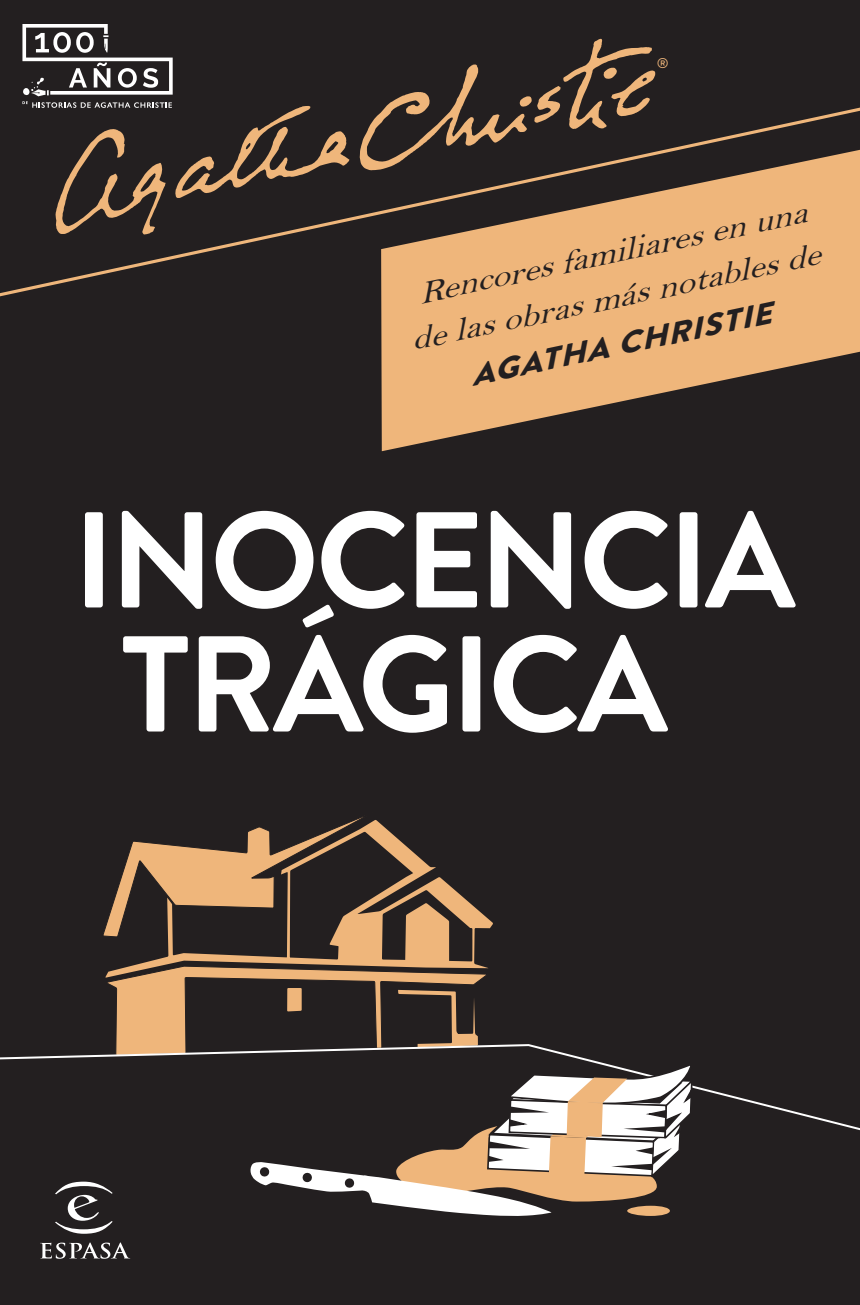
<style>
.page{position:relative;width:860px;height:1305px;background:#fff}
.page>*{position:absolute;margin:0;border:0;box-sizing:border-box;transform-origin:0 0}
.t1{font:700 136px/124px "Brandon Text";letter-spacing:-.03em;color:#fff;text-align:center}
.t2{font:italic 32px/44.2px "Bell";color:#231f20;text-align:center;scale:1.14 1}
.t3{font:italic 900 30px "Brandon Text";color:#231f20;scale:1.14 1}
.t4{font:14.2px "Brandon Text";color:#efb67b}
</style>
<div class="page">
<div style="left:0;top:0;width:860px;height:1304px;background:#231f20"></div>
<svg style="left:105px;top:820px;width:383px;height:223px"></svg>
<svg style="left:103px;top:817px;width:270px;height:148px"></svg>
<svg style="left:0;top:1043px;width:860px;height:88px"></svg>
<svg style="left:55px;top:1181px;width:58px;height:52px"></svg>
<svg style="left:40px;top:1242px;width:89px;height:16px"></svg>
<svg style="left:405px;top:38px;width:251px;height:57px"></svg>
<svg style="left:0;top:95px;width:860px;height:357px"></svg>
<svg style="left:22px;top:24px;width:327px;height:210px"></svg>
<svg style="left:381px;top:144px;width:479px;height:307px;fill:#efb67b"></svg>
<svg style="left:250px;top:1061px;width:445px;height:155px"></svg>
<p class="t4" style="left:657px;top:53px;width:13px">®</p>
<p class="t2" style="left:397px;top:276px;width:367px;rotate:-12deg">Rencores familiares en una de las obras más notables de</p>
<p class="t3" style="left:466px;top:355px;width:270px;rotate:-12deg">AGATHA CHRISTIE</p>
<h1 class="t1" style="left:73px;top:495px;width:724px">INOCENCIA<br>TRÁGICA</h1>
</div>
